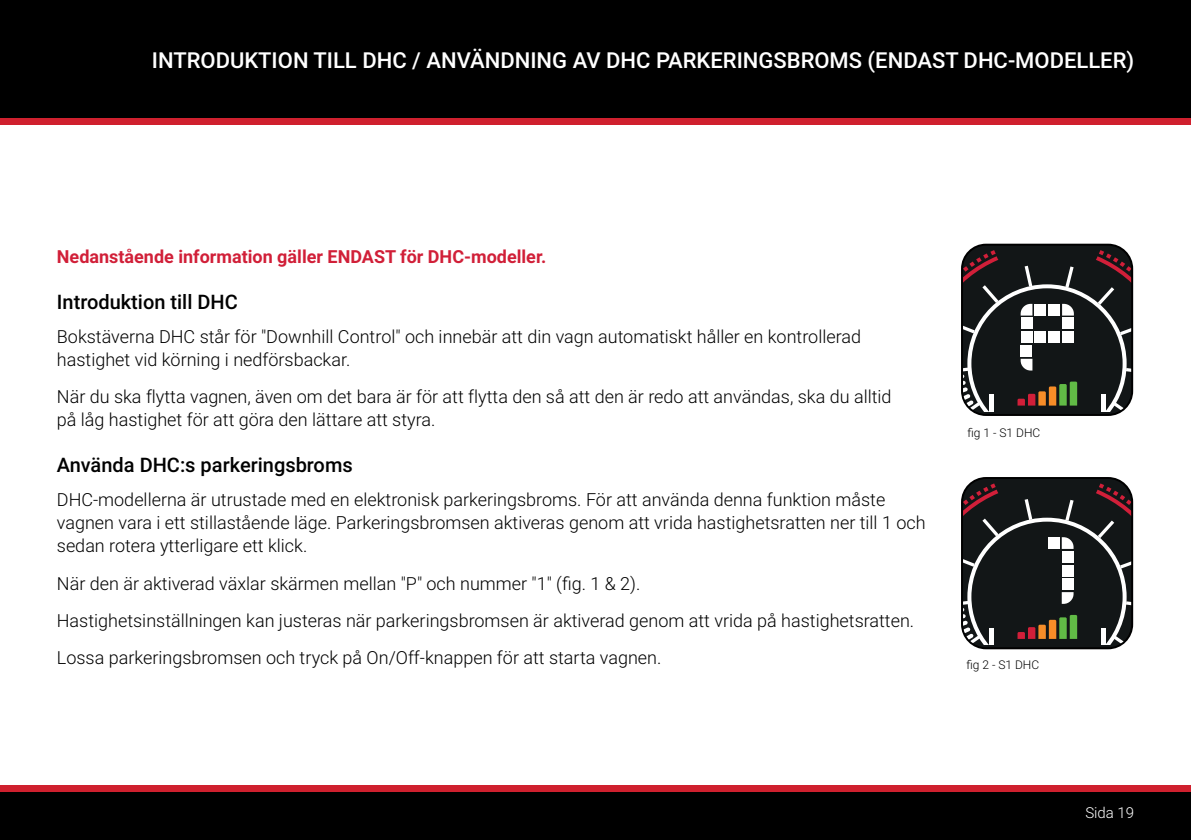
<style>
.page{position:relative;width:1191px;height:840px;background:#fff}
.page>*{position:absolute;margin:0;border:0;box-sizing:border-box;transform-origin:0 0}
.t1{font:500 22px "Roboto";color:#fff}
.t2{font:500 20px "Roboto";color:#000}
.t3{font:300 18px/23px "Roboto";color:#000}
.t4{font:700 18px "Roboto";color:#d11f38}
.t5{font:300 15px "Roboto";color:#fff}
.t6{font:300 12px "Roboto";color:#000}
</style>
<div class="page">
<div style="left:0;top:790px;width:1191px;height:49px;background:#000"></div>
<div style="left:0;top:0;width:1191px;height:118px;background:#000"></div>
<div style="left:0;top:118px;width:1191px;height:6px;background:#cf202e"></div>
<div style="left:0;top:784px;width:1191px;height:7px;background:#cf202e"></div>
<svg style="left:962px;top:247px;width:171px;height:165px;background:#3b3a39"></svg>
<hr style="left:962px;top:412px;width:170px;height:2px;background:#121617">
<hr style="left:962px;top:244px;width:170px;height:3px;background:#121617">
<div style="left:961px;top:243px;width:172px;height:172px;border:2px solid #000;border-radius:24px"></div>
<svg style="left:962px;top:479px;width:171px;height:169px;background:#323231"></svg>
<div style="left:1062px;top:578px;width:11px;height:11px;background:#fff"></div>
<div style="left:1061px;top:564px;width:12px;height:12px;background:#fff"></div>
<div style="left:961px;top:476px;width:172px;height:173px;border:2px solid #000;border-radius:24px"></div>
<p class="t1" style="left:152px;top:45px;width:983px">INTRODUKTION TILL DHC / ANVÄNDNING AV DHC PARKERINGSBROMS (ENDAST DHC-MODELLER)</p>
<p class="t4" style="left:57px;top:244px;width:491px">Nedanstående information gäller ENDAST för DHC-modeller.</p>
<p class="t2" style="left:57px;top:287px;width:182px">Introduktion till DHC</p>
<p class="t3" style="left:57px;top:324px;width:805px">Bokstäverna DHC står för "Downhill Control" och innebär att din vagn automatiskt håller en kontrollerad hastighet vid körning i nedförsbackar.</p>
<p class="t3" style="left:57px;top:384px;width:836px">När du ska flytta vagnen, även om det bara är för att flytta den så att den är redo att användas, ska du alltid på låg hastighet för att göra den lättare att styra.</p>
<p class="t2" style="left:57px;top:450px;width:297px">Använda DHC:s parkeringsbroms</p>
<p class="t3" style="left:57px;top:487px;width:870px">DHC-modellerna är utrustade med en elektronisk parkeringsbroms. För att använda denna funktion måste vagnen vara i ett stillastående läge. Parkeringsbromsen aktiveras genom att vrida hastighetsratten ner till 1 och sedan rotera ytterligare ett klick.</p>
<p class="t3" style="left:57px;top:563px;width:858px;line-height:37.2px">När den är aktiverad växlar skärmen mellan "P" och nummer "1" (fig. 1 &amp; 2).<br>Hastighetsinställningen kan justeras när parkeringsbromsen är aktiverad genom att vrida på hastighetsratten.<br>Lossa parkeringsbromsen och tryck på On/Off-knappen för att starta vagnen.</p>
<p class="t6" style="left:967px;top:424px;width:74px">fig 1 - S1 DHC</p>
<p class="t6" style="left:966px;top:656px;width:74px">fig 2 - S1 DHC</p>
<p class="t5" style="left:1085px;top:802px;width:50px">Sida 19</p>
</div>
